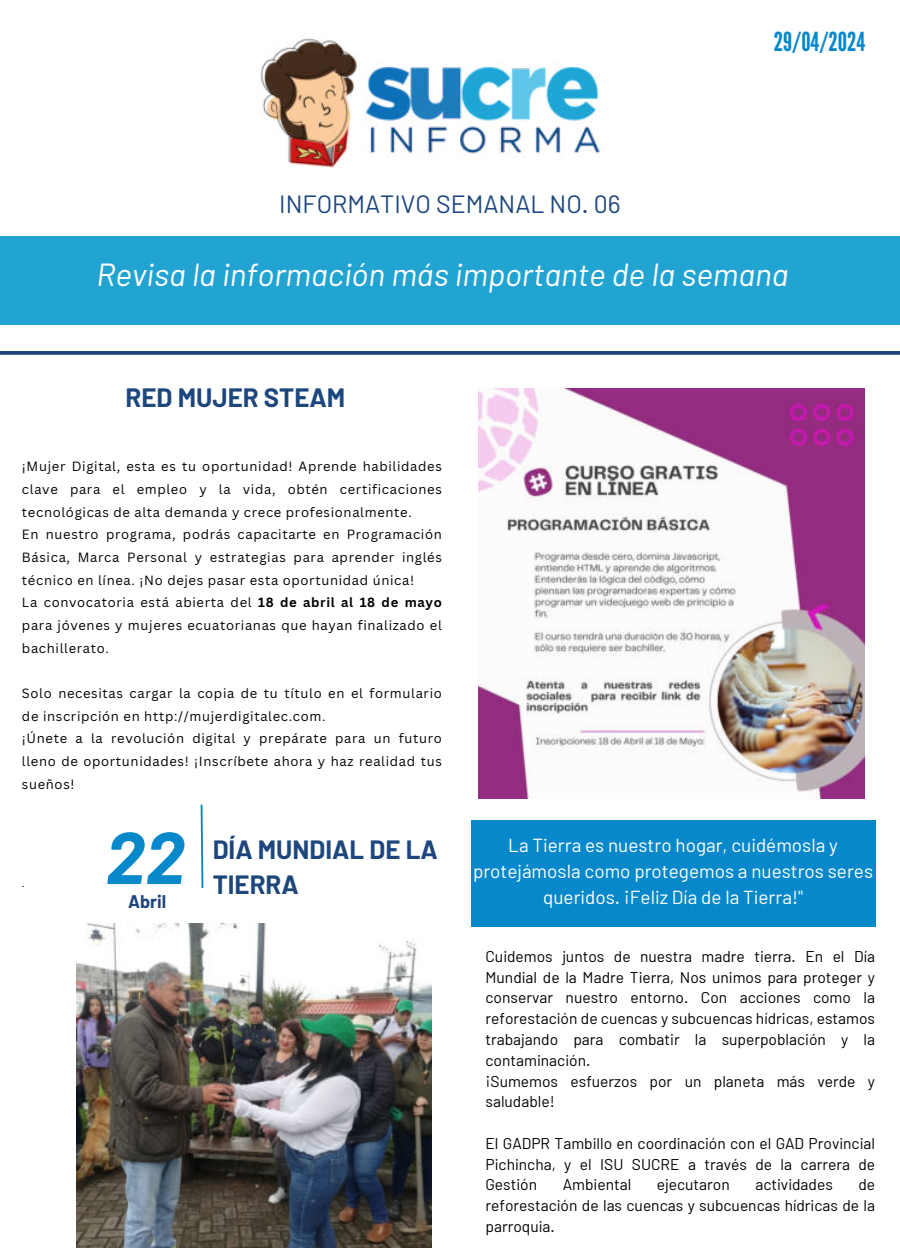
<style>
.page{position:relative;width:900px;height:1260px;background:#fff}
.page>*{position:absolute;margin:0;border:0;box-sizing:border-box;transform-origin:0 0}
.t1{font:italic 700 73.25px "Barlow";color:#0788cb}
.t2{font:italic 32px "Barlow";color:#fff}
.t3{font:26.25px "League Gothic";color:#0788cb}
.t4{font:700 26px "Barlow";color:#1d467d}
.t5{font:700 25.75px/35.5px "Barlow";color:#1d467d}
.t6{font:25px "Barlow";color:#1d467d}
.t7{font:19px/26.2px "Barlow";color:#fff;text-align:center}
.t8{font:700 18px "Barlow";color:#1d467d}
.t9{font:15.5px/20.8px "Barlow";color:#000;text-align:justify}
.t10{font:13px/22.8px "Canva Sans";letter-spacing:.05em;color:#000}
.t11{font:10.5px "Canva Sans";color:#000}
.s1{font-weight:700}
</style>
<div class="page">
<div style="left:0;top:236px;width:900px;height:88px;background:#22a4d3"></div>
<img style="left:478px;top:388px;width:387px;height:411px">
<svg style="left:0;top:351px;width:900px;height:4px;background:#2a5184"></svg>
<div style="left:471px;top:820px;width:404px;height:106px;background:#0788cb"></div>
<img style="left:77px;top:923px;width:354px;height:325px">
<svg style="left:200px;top:804px;width:4px;height:84px"></svg>
<img style="left:260px;top:38px;width:342px;height:130px">
<h3 class="t6" style="left:279px;top:189px;width:343px">INFORMATIVO SEMANAL NO. 06</h3>
<h3 class="t3" style="left:774px;top:26px;width:93px">29/04/2024</h3>
<h2 class="t2" style="left:96px;top:255px;width:694px">Revisa la información más importante de la semana</h2>
<h3 class="t4" style="left:125px;top:381px;width:221px">RED MUJER STEAM</h3>
<p class="t10" style="left:22px;top:455px;width:421px">¡Mujer Digital, esta es tu oportunidad! Aprende habilidades clave para el empleo y la vida, obtén certificaciones tecnológicas de alta demanda y crece profesionalmente.<br>En nuestro programa, podrás capacitarte en Programación Básica, Marca Personal y estrategias para aprender inglés técnico en línea. ¡No dejes pasar esta oportunidad única!<br>La convocatoria está abierta del <span class="s1">18 de abril al 18 de mayo </span>para jóvenes y mujeres ecuatorianas que hayan finalizado el bachillerato.</p>
<p class="t10" style="left:22px;top:682px;width:421px">Solo necesitas cargar la copia de tu título en el formulario de inscripción en http://mujerdigitalec.com.<br>¡Únete a la revolución digital y prepárate para un futuro lleno de oportunidades! ¡Inscríbete ahora y haz realidad tus sueños!</p>
<p class="t11" style="left:22px;top:877px;width:4px">.</p>
<h1 class="t1" style="left:105px;top:812px;width:81px">22</h1>
<h3 class="t8" style="left:128px;top:890px;width:39px">Abril</h3>
<h3 class="t5" style="left:213px;top:831px;width:227px">DÍA MUNDIAL DE LA<br>TIERRA</h3>
<h3 class="t7" style="left:473px;top:831px;width:402px">La Tierra es nuestro hogar, cuidémosla y protejámosla como protegemos a nuestros seres queridos. ¡Feliz Día de la Tierra!"</h3>
<p class="t9" style="left:486px;top:946px;width:391px;text-align:left">Cuidemos juntos de nuestra madre tierra. En el Día Mundial de la Madre Tierra, Nos unimos para proteger y conservar nuestro entorno. Con acciones como la reforestación de cuencas y subcuencas hídricas, estamos trabajando para combatir la superpoblación y la contaminación.<br>¡Sumemos esfuerzos por un planeta más verde y saludable!</p>
<p class="t9" style="left:486px;top:1133px;width:391px">El GADPR Tambillo en coordinación con el GAD Provincial Pichincha, y el ISU SUCRE a través de la carrera de Gestión</p>
<p class="t9" style="left:486px;top:1174px;width:391px;text-indent:373px">de reforestación de las cuencas y subcuencas hídricas de la parroquia.</p>
<p class="t9" style="left:563px;top:1174px;width:70px">Ambiental</p>
<p class="t9" style="left:657px;top:1174px;width:74px">ejecutaron</p>
<p class="t9" style="left:755px;top:1174px;width:79px">actividades</p>
</div>
